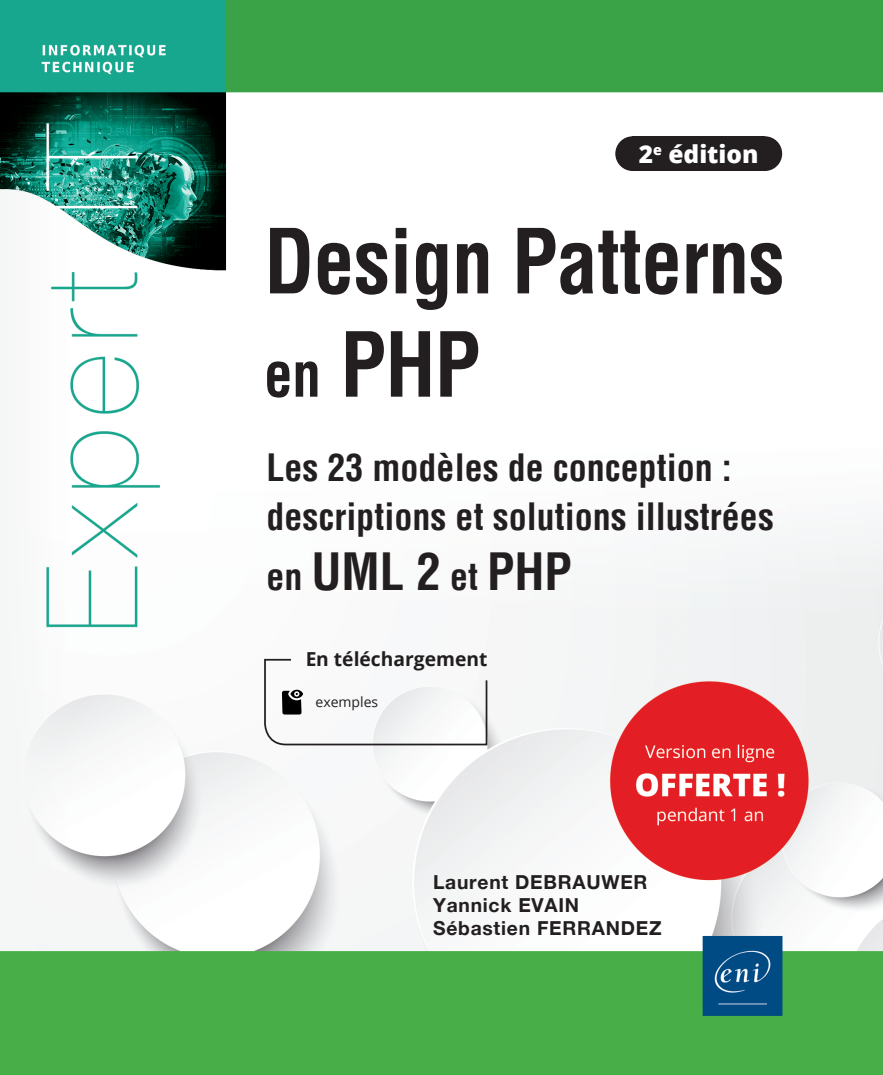
<style>
.page{position:relative;width:883px;height:1075px;background:#fff}
.page>*{position:absolute;margin:0;border:0;box-sizing:border-box;transform-origin:0 0}
.t1{font:700 condensed 86.27px/103.2px "Context Condensed S Si";letter-spacing:-.01em;color:#231f20;scale:.95 1}
.t2{font:700 condensed 49.18px "Context Condensed S Si";color:#231f20}
.t3{font:700 condensed 36.05px "Context Condensed S Si";color:#231f20}
.t4{font:800 24.5px "Open Sans";color:#fff}
.t5{font:700 19.25px "Context Reprise S Si";letter-spacing:.04em;color:#231f20}
.t6{font:700 19.25px "Open Sans";color:#231f20}
.t7{font:14px "Open Sans";color:#231f20}
.s1{font-size:60.2px}
.s2{font-size:36.05px}
</style>
<div class="page">
<img style="left:0;top:0;width:883px;height:1074px">
<div style="left:633px;top:136px;width:132px;height:35px;background:#231f20"></div>
<div style="left:615px;top:136px;width:35px;height:35px;background:#231f20;border-radius:50%"></div>
<div style="left:747px;top:136px;width:35px;height:35px;background:#231f20;border-radius:50%"></div>
<svg style="left:263px;top:658px;width:225px;height:88px"></svg>
<p class="t4" style="left:639px;top:135px;width:121px">2<sup>e</sup> édition</p>
<p class="t1" style="left:264px;top:209px;width:550px">Design Patterns <span class="s1">en</span> PHP</p>
<p class="t3" style="left:266px;top:445px;width:467px">Les 23 modèles de conception :</p>
<p class="t3" style="left:266px;top:494px;width:509px">descriptions et solutions illustrées</p>
<p class="t2" style="left:266px;top:541px;width:307px"><span class="s2">en</span> UML 2 <span class="s2">et</span> PHP</p>
<p class="t6" style="left:305px;top:645px;width:183px">En téléchargement</p>
<p class="t7" style="left:315px;top:692px;width:64px">exemples</p>
<p class="t5" style="left:433px;top:869px;width:216px">Laurent DEBRAUWER</p>
<p class="t5" style="left:433px;top:892px;width:148px">Yannick EVAIN</p>
<p class="t5" style="left:433px;top:915px;width:230px">Sébastien FERRANDEZ</p>
</div>
